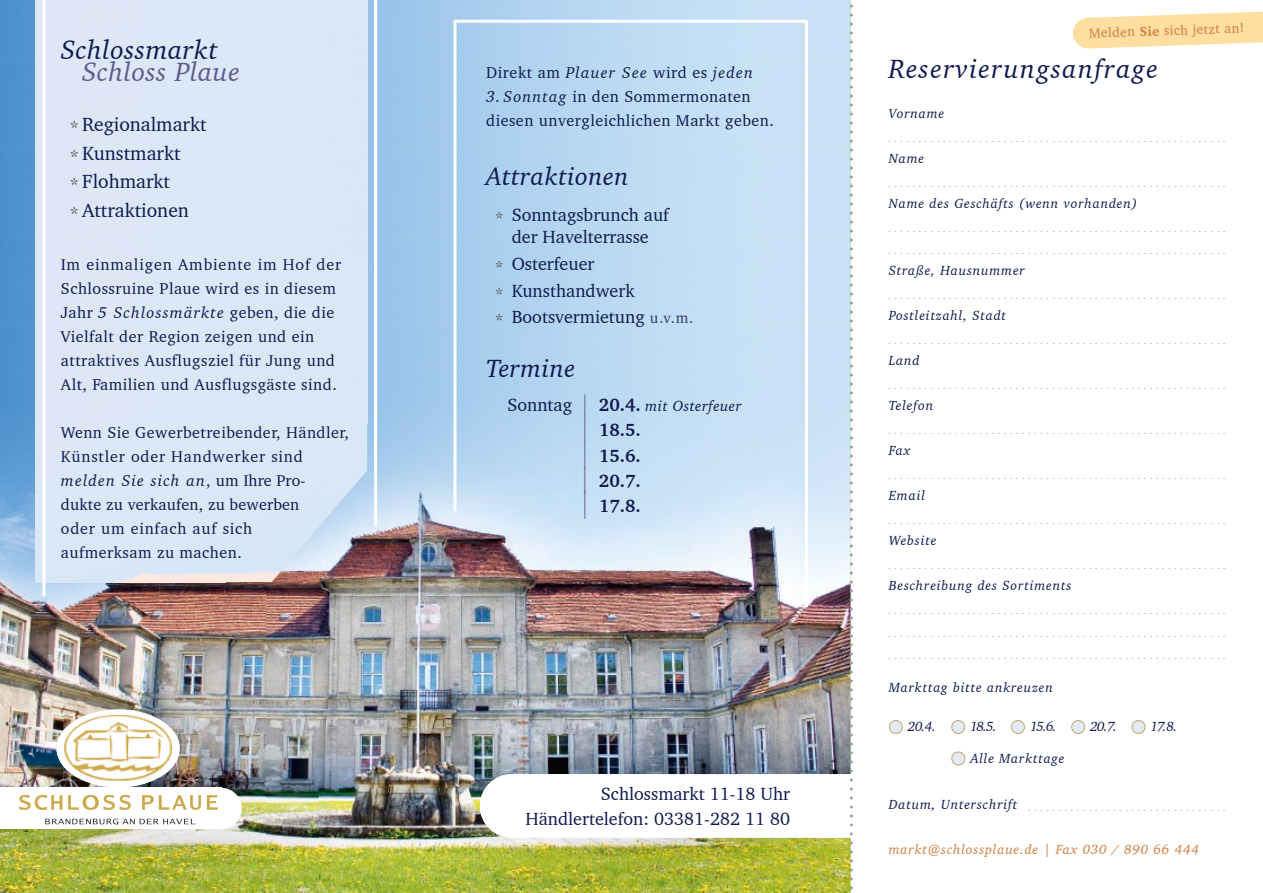
<style>
.page{position:relative;width:1263px;height:893px;background:#fff}
.page>*{position:absolute;margin:0;border:0;box-sizing:border-box;transform-origin:0 0}
.t1{font:italic 27px "Charter BT";letter-spacing:.055em;color:#0f194d}
.t2{font:italic 27px "Charter BT";letter-spacing:.02em;color:#0f194d}
.t3{font:italic 27px "Charter BT";letter-spacing:.02em;color:#5a5b8a}
.t4{font:italic 25.5px "Charter BT";letter-spacing:.02em;color:#0f194d}
.t5{font:19.5px/28.5px "Charter BT";color:#0f194d}
.t6{font:18px/26.7px "Charter BT";color:#0f194d;text-align:center}
.t7{font:700 18px/25.2px "Charter BT";color:#0f194d;text-align:justify}
.t8{font:16.05px/24px "Charter BT";letter-spacing:.03em;color:#0f194d}
.t9{font:italic 15px "Charter BT";letter-spacing:.03em;color:#0f194d}
.t10{font:italic 13.5px "Charter BT";letter-spacing:.06em;color:#0f194d}
.t11{font:italic 13.5px "Charter BT";letter-spacing:.06em;color:#cd7c3c}
.t12{font:13.5px "Charter BT";color:#cd7c3c}
.t13{font:italic 9px "Charter BT";color:#939aaa}
.s1{color:#5e5b4f}
.s2{font-style:italic}
.s3{font-size:15px;color:#323769}
.s4{font-style:normal;font-size:18px}
.s5{font-style:normal;font-size:21.6px;color:#6f729b}
.s6{font-weight:700;font-style:normal;font-size:18px}
.s7{font-weight:400;font-size:27px;color:#6f729b}
.s8{font-weight:400;font-size:28.8px;color:#6f729b}
.s9{font-weight:700}
</style>
<div class="page">
<img style="left:0;top:0;width:35px;height:578px">
<img style="left:377px;top:0;width:420px;height:315px">
<img style="left:797px;top:0;width:53px;height:893px">
<img style="left:377px;top:315px;width:76px;height:158px">
<img style="left:319px;top:473px;width:478px;height:157px">
<img style="left:266px;top:597px;width:53px;height:296px">
<img style="left:0;top:578px;width:159px;height:315px">
<img style="left:159px;top:597px;width:107px;height:296px">
<img style="left:319px;top:630px;width:319px;height:158px">
<img style="left:638px;top:630px;width:159px;height:144px">
<img style="left:319px;top:788px;width:265px;height:105px">
<img style="left:584px;top:838px;width:213px;height:55px">
<svg style="left:480px;top:774px;width:372px;height:64px"></svg>
<svg style="left:42px;top:0;width:335px;height:597px;background:#d7e1f1"></svg>
<svg style="left:453px;top:20px;width:355px;height:588px;background:#bdd3e9"></svg>
<svg style="left:889px;top:720px;width:14px;height:14px"></svg>
<svg style="left:951px;top:720px;width:14px;height:14px"></svg>
<svg style="left:1011px;top:720px;width:14px;height:14px"></svg>
<svg style="left:1071px;top:720px;width:14px;height:14px"></svg>
<svg style="left:1131px;top:720px;width:14px;height:14px"></svg>
<svg style="left:951px;top:751px;width:14px;height:15px"></svg>
<svg style="left:1092px;top:11px;width:171px;height:38px"></svg>
<div style="left:1073px;top:17px;width:31px;height:32px;background:#fedea1;border-radius:50%"></div>
<div style="left:56px;top:709px;width:124px;height:78px;background:#fff;border-radius:50%"></div>
<div style="left:0;top:788px;width:221px;height:41px;background:#fff"></div>
<div style="left:200px;top:788px;width:42px;height:41px;background:#fff;border-radius:50%"></div>
<svg style="left:850px;top:221px;width:3px;height:11px"></svg>
<svg style="left:850px;top:247px;width:3px;height:12px"></svg>
<img style="left:64px;top:715px;width:109px;height:66px">
<svg style="left:45px;top:819px;width:150px;height:5px"></svg>
<svg style="left:19px;top:795px;width:199px;height:15px"></svg>
<h1 class="t2" style="left:61px;top:32px;width:158px">Schlossmarkt</h1>
<h1 class="t3" style="left:82px;top:55px;width:159px">Schloss Plaue</h1>
<h3 class="t5" style="left:69px;top:110px;width:139px"><span class="s1">*</span> Regionalmarkt <span class="s1">*</span> Kunstmarkt<br><span class="s1">*</span> Flohmarkt<br><span class="s1">*</span> Attraktionen</h3>
<h3 class="t8" style="left:61px;top:252px;width:282px">Im einmaligen Ambiente im Hof der Schlossruine Plaue wird es in diesem Jahr <span class="s2">5 Schlossmärkte</span> geben, die die Vielfalt der Region zeigen und ein attraktives Ausflugsziel für Jung und Alt, Familien und Ausflugsgäste sind.</h3>
<h3 class="t8" style="left:61px;top:420px;width:289px">Wenn Sie Gewerbetreibender, Händler,<br>Künstler oder Handwerker sind <span class="s2">melden Sie sich an</span>, um Ihre Pro&shy;dukte zu verkaufen, zu bewerben<br>oder um einfach auf sich<br>aufmerksam zu machen.</h3>
<h3 class="t8" style="left:486px;top:60px;width:268px">Direkt am <span class="s2">Plauer See</span> wird es <span class="s2">jeden</span></h3>
<h3 class="t8" style="left:486px;top:84px;width:289px"><span class="s2">3. Sonntag</span> in den Sommer monaten diesen unvergleichlichen Markt geben.</h3>
<h2 class="t4" style="left:486px;top:160px;width:144px">Attraktionen</h2>
<h3 class="t6" style="left:495px;top:203px;width:176px;line-height:22.5px"><span class="s1">*</span> Sonntagsbrunch auf der Havelterrasse</h3>
<h3 class="t6" style="left:495px;top:250px;width:200px;text-align:left"><span class="s1">*</span> Osterfeuer<br><span class="s1">*</span> Kunsthandwerk<br><span class="s1">*</span> Bootsvermietung <span class="s3">u.v.m.</span></h3>
<h2 class="t4" style="left:486px;top:352px;width:91px">Termine</h2>
<h3 class="t9" style="left:507px;top:396px;width:236px"><span class="s4">Sonntag</span> <span class="s5">|</span> <span class="s6">20.4.</span> mit Osterfeuer</h3>
<h3 class="t7" style="left:580px;top:417px;width:62px"><span class="s7">|</span> 18.5. <span class="s7">|</span> 15.6. <span class="s7">|</span> 20.7. <span class="s8">|</span> 17.8.</h3>
<h3 class="t6" style="left:525px;top:781px;width:266px;line-height:25.2px;text-align:right">Schlossmarkt 11-18 Uhr<br>Händlertelefon: 03381-282 11 80</h3>
<h3 class="t12" style="left:1089px;top:25px;width:157px;rotate:-2deg">Melden <span class="s9">Sie</span> sich jetzt an!</h3>
<h1 class="t1" style="left:889px;top:52px;width:271px">Reservierungsanfrage</h1>
<h3 class="t10" style="left:889px;top:104px;width:57px">Vorname</h3>
<p class="t13" style="left:889px;top:133px;width:339px">. . . . . . . . . . . . . . . . . . . . . . . . . . . . . . . . . . . . . . . . . . . . . . . . . . . . . . . .</p>
<h3 class="t10" style="left:889px;top:149px;width:37px">Name</h3>
<p class="t13" style="left:889px;top:178px;width:339px">. . . . . . . . . . . . . . . . . . . . . . . . . . . . . . . . . . . . . . . . . . . . . . . . . . . . . . . .</p>
<h3 class="t10" style="left:889px;top:194px;width:250px">Name des Geschäfts (wenn vorhanden)</h3>
<p class="t13" style="left:889px;top:223px;width:339px">. . . . . . . . . . . . . . . . . . . . . . . . . . . . . . . . . . . . . . . . . . . . . . . . . . . . . . . .</p>
<p class="t13" style="left:889px;top:245px;width:339px">. . . . . . . . . . . . . . . . . . . . . . . . . . . . . . . . . . . . . . . . . . . . . . . . . . . . . . . .</p>
<h3 class="t10" style="left:889px;top:262px;width:138px">Straße, Hausnummer</h3>
<p class="t13" style="left:889px;top:290px;width:339px">. . . . . . . . . . . . . . . . . . . . . . . . . . . . . . . . . . . . . . . . . . . . . . . . . . . . . . . .</p>
<h3 class="t10" style="left:889px;top:307px;width:119px">Postleitzahl, Stadt</h3>
<p class="t13" style="left:889px;top:335px;width:339px">. . . . . . . . . . . . . . . . . . . . . . . . . . . . . . . . . . . . . . . . . . . . . . . . . . . . . . . .</p>
<h3 class="t10" style="left:889px;top:352px;width:32px">Land</h3>
<p class="t13" style="left:889px;top:380px;width:339px">. . . . . . . . . . . . . . . . . . . . . . . . . . . . . . . . . . . . . . . . . . . . . . . . . . . . . . . .</p>
<h3 class="t10" style="left:889px;top:397px;width:46px">Telefon</h3>
<p class="t13" style="left:889px;top:425px;width:339px">. . . . . . . . . . . . . . . . . . . . . . . . . . . . . . . . . . . . . . . . . . . . . . . . . . . . . . . .</p>
<h3 class="t10" style="left:889px;top:442px;width:23px">Fax</h3>
<p class="t13" style="left:889px;top:470px;width:339px">. . . . . . . . . . . . . . . . . . . . . . . . . . . . . . . . . . . . . . . . . . . . . . . . . . . . . . . .</p>
<h3 class="t10" style="left:889px;top:487px;width:38px">Email</h3>
<p class="t13" style="left:889px;top:515px;width:339px">. . . . . . . . . . . . . . . . . . . . . . . . . . . . . . . . . . . . . . . . . . . . . . . . . . . . . . . .</p>
<h3 class="t10" style="left:889px;top:532px;width:49px">Website</h3>
<p class="t13" style="left:889px;top:560px;width:339px">. . . . . . . . . . . . . . . . . . . . . . . . . . . . . . . . . . . . . . . . . . . . . . . . . . . . . . . .</p>
<h3 class="t10" style="left:889px;top:577px;width:184px">Beschreibung des Sortiments</h3>
<p class="t13" style="left:889px;top:605px;width:339px">. . . . . . . . . . . . . . . . . . . . . . . . . . . . . . . . . . . . . . . . . . . . . . . . . . . . . . . .</p>
<p class="t13" style="left:889px;top:628px;width:339px">. . . . . . . . . . . . . . . . . . . . . . . . . . . . . . . . . . . . . . . . . . . . . . . . . . . . . . . .</p>
<p class="t13" style="left:889px;top:650px;width:339px">. . . . . . . . . . . . . . . . . . . . . . . . . . . . . . . . . . . . . . . . . . . . . . . . . . . . . . . .</p>
<h3 class="t10" style="left:889px;top:679px;width:166px">Markttag bitte ankreuzen</h3>
<h3 class="t10" style="left:908px;top:718px;width:29px">20.4.</h3>
<h3 class="t10" style="left:970px;top:718px;width:28px">18.5.</h3>
<h3 class="t10" style="left:1030px;top:718px;width:28px">15.6.</h3>
<h3 class="t10" style="left:1090px;top:718px;width:28px">20.7.</h3>
<h3 class="t10" style="left:1150px;top:718px;width:28px">17.8.</h3>
<h3 class="t10" style="left:970px;top:749px;width:96px">Alle Markttage</h3>
<p class="t13" style="left:889px;top:802px;width:339px"><sup>Datum,</sup> <sup>Unterschrift</sup> . . . . . . . . . . . . . . . . . . . . . . . . . . . . . . . . .</p>
<h3 class="t11" style="left:889px;top:841px;width:312px">markt@schlossplaue.de | Fax 030 / 890 66 444</h3>
</div>
